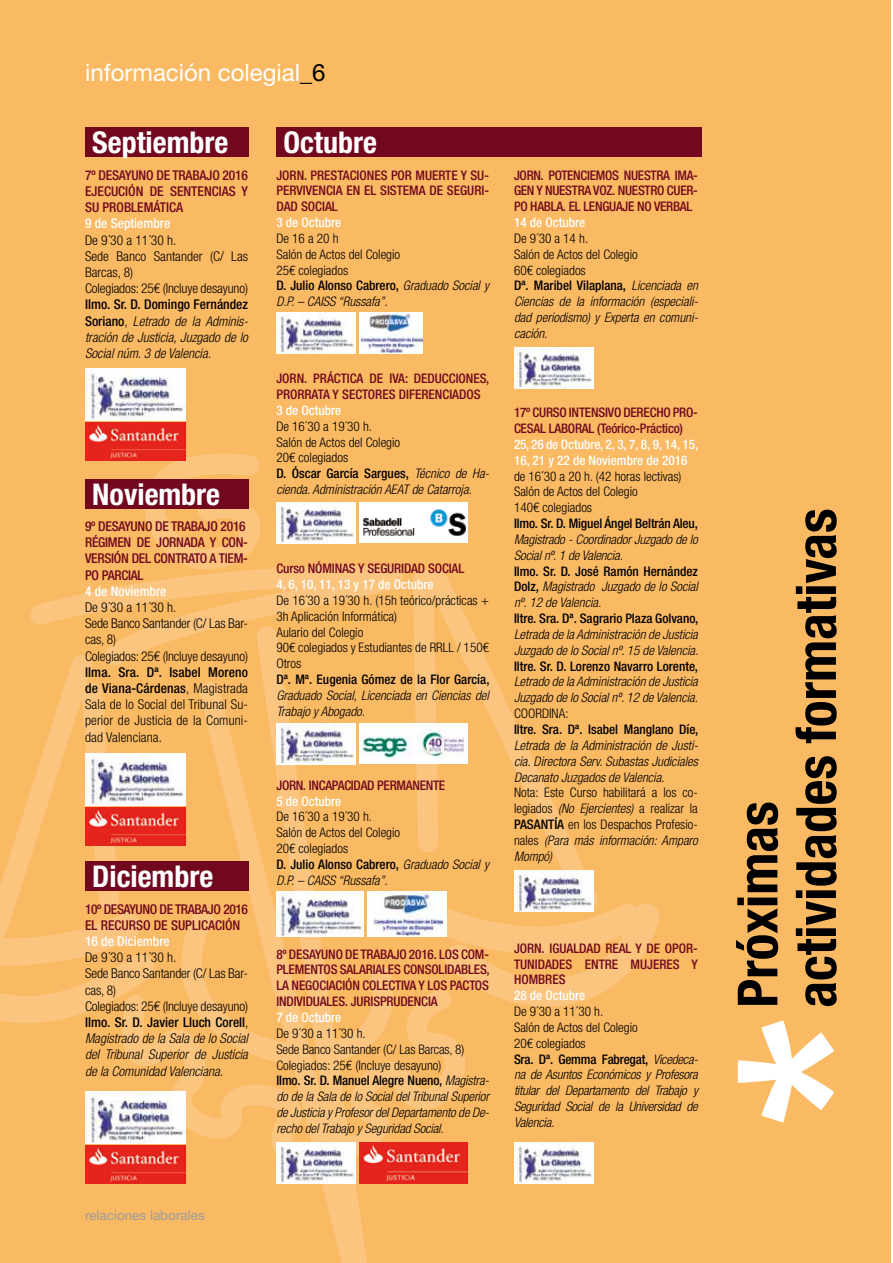
<style>
.page{position:relative;width:893px;height:1263px;background:#fff}
.page>*{position:absolute;margin:0;border:0;box-sizing:border-box;transform-origin:0 0}
.t1{font:700 condensed 55.5px/58.5px "Helvetica Neue LT Std";color:#000}
.t2{font:700 condensed 30px "Helvetica Neue LT Std";color:#fff}
.t3{font:24px "Helvetica Neue LT Std";color:#fff}
.t4{font:italic 300 condensed 13.5px/16.2px "Helvetica Neue LT Std";color:#000}
.t5{font:300 condensed 13.5px/16.2px "Helvetica Neue LT Std";letter-spacing:-.01em;color:#000}
.t6{font:500 condensed 13.5px/16.2px "Helvetica Neue LT Std";letter-spacing:-.02em;color:#71081d}
.t7{font:500 condensed 13.5px "Helvetica Neue LT Std";color:#fff}
.t8{font:13.5px "Helvetica Neue LT Std";color:#9d9d9c}
.t9{font:italic 300 condensed 13.2px/15.9px "Helvetica Neue LT Std";color:#000}
.t10{font:300 condensed 13.2px/15.9px "Helvetica Neue LT Std";color:#000}
.t11{font:500 condensed 13.2px/15.9px "Helvetica Neue LT Std";letter-spacing:-.01em;color:#71081d;text-align:justify}
.t12{font:500 condensed 13.2px "Helvetica Neue LT Std";color:#000}
.t13{font:500 condensed 13.2px/15.9px "Helvetica Neue LT Std";color:#fff}
.s1{color:#000}
.s2{font-weight:500;font-style:normal}
.s3{font-style:normal}
.s4{font-weight:500}
.s5{font-style:italic}
</style>
<div class="page">
<div style="left:0;top:0;width:891px;height:1263px;background:#fab963"></div>
<svg style="left:2px;top:453px;width:592px;height:810px"></svg>
<svg style="left:0;top:880px;width:659px;height:143px"></svg>
<svg style="left:118px;top:891px;width:374px;height:298px"></svg>
<svg style="left:738px;top:1020px;width:96px;height:103px"></svg>
<div style="left:85px;top:128px;width:163px;height:29px;background:#71081d"></div>
<div style="left:85px;top:479px;width:163px;height:30px;background:#71081d"></div>
<div style="left:276px;top:128px;width:426px;height:29px;background:#71081d"></div>
<div style="left:85px;top:861px;width:163px;height:30px;background:#71081d"></div>
<img style="left:85px;top:368px;width:101px;height:52px">
<img style="left:85px;top:422px;width:101px;height:38px">
<img style="left:276px;top:723px;width:79px;height:41px">
<div style="left:359px;top:723px;width:109px;height:41px;background:#fff"></div>
<img style="left:359px;top:729px;width:105px;height:30px">
<img style="left:276px;top:313px;width:79px;height:41px">
<img style="left:360px;top:313px;width:63px;height:40px">
<img style="left:276px;top:502px;width:79px;height:41px">
<div style="left:359px;top:502px;width:109px;height:41px;background:#fff"></div>
<img style="left:362px;top:509px;width:104px;height:27px">
<img style="left:514px;top:348px;width:79px;height:41px">
<img style="left:514px;top:1143px;width:79px;height:41px">
<img style="left:514px;top:871px;width:79px;height:41px">
<img style="left:85px;top:753px;width:101px;height:52px">
<img style="left:85px;top:807px;width:101px;height:38px">
<img style="left:85px;top:1092px;width:101px;height:52px">
<img style="left:85px;top:1146px;width:101px;height:38px">
<img style="left:276px;top:1143px;width:79px;height:41px">
<img style="left:359px;top:1143px;width:109px;height:41px">
<img style="left:276px;top:892px;width:88px;height:45px">
<div style="left:368px;top:892px;width:79px;height:45px;background:#fff"></div>
<img style="left:372px;top:892px;width:70px;height:44px">
<h3 class="t3" style="left:85px;top:58px;width:242px">información colegial<span class="s1">_6</span></h3>
<h2 class="t2" style="left:92px;top:124px;width:138px">Septiembre</h2>
<p class="t6" style="left:85px;top:167px;width:165px;text-align:justify">7º DESAYUNO DE TRABAJO 2016<br>EJECUCIÓN DE SENTENCIAS Y SU PROBLEMÁTICA</p>
<p class="t7" style="left:85px;top:215px;width:87px">9 de Septiembre</p>
<p class="t5" style="left:85px;top:232px;width:164px">De 9´30 a 11´30 h.<br>Sede Banco Santander (C/ Las<br>Barcas, 8)<br>Colegiados: 25€ (Incluye desayuno)</p>
<p class="t4" style="left:85px;top:297px;width:165px;text-align:justify"><span class="s2">Ilmo. Sr. D. Domingo Fernández Soriano</span><span class="s3">,</span> Letrado de la Adminis&shy;tración de Justicia, Juzgado de lo Social núm. 3 de Valencia.</p>
<h2 class="t2" style="left:92px;top:476px;width:129px">Noviembre</h2>
<p class="t6" style="left:85px;top:518px;width:164px">9º DESAYUNO DE TRABAJO 2016<br>RÉGIMEN DE JORNADA Y CON-<br>VERSIÓN DEL CONTRATO A TIEM-<br>PO PARCIAL</p>
<p class="t7" style="left:85px;top:583px;width:83px">4 de Noviembre</p>
<p class="t5" style="left:85px;top:599px;width:164px">De 9´30 a 11´30 h.<br>Sede Banco Santander (C/ Las Bar&shy;cas, 8)<br>Colegiados: 25€ (Incluye desayuno)</p>
<p class="t5" style="left:85px;top:664px;width:164px;text-align:justify"><span class="s4">Ilma. Sra. Dª. Isabel Moreno de Viana-Cárdenas</span>, Magistrada Sala de lo Social del Tribunal Su&shy;perior de Justicia de la Comuni&shy;dad Valenciana.</p>
<h2 class="t2" style="left:92px;top:858px;width:123px">Diciembre</h2>
<p class="t6" style="left:85px;top:900px;width:164px">10º DESAYUNO DE TRABAJO 2016<br>EL RECURSO DE SUPLICACIÓN</p>
<p class="t7" style="left:85px;top:933px;width:86px">16 de Diciembre</p>
<p class="t4" style="left:85px;top:950px;width:165px"><span class="s3">De 9´30 a 11´30 h.<br>Sede Banco Santander (C/ Las Bar&shy;cas, 8)<br>Colegiados: 25€ (Incluye desayuno)<br></span><span class="s2">Ilmo. Sr. D. Javier Lluch Corell</span><span class="s3">,<br></span>Magistrado de la Sala de lo Social del Tribunal Superior de Justicia de la Comunidad Valenciana.</p>
<h2 class="t2" style="left:284px;top:124px;width:95px">Octubre</h2>
<p class="t11" style="left:276px;top:167px;width:214px">JORN. PRESTACIONES POR MUERTE Y SU-PERVIVENCIA EN EL SISTEMA DE SEGURI-DAD SOCIAL</p>
<p class="t13" style="left:276px;top:214px;width:66px">3 de Octubre</p>
<p class="t10" style="left:276px;top:230px;width:214px">De 16 a 20 h<br>Salón de Actos del Colegio<br>25€ colegiados<br><span class="s4">D. Julio Alonso Cabrero,</span> <span class="s5">Graduado Social y<br>D.P. – CAISS “Russafa”.</span></p>
<p class="t11" style="left:276px;top:370px;width:215px">JORN. PRÁCTICA DE IVA: DEDUCCIONES,<br>PRORRATA Y SECTORES DIFERENCIADOS</p>
<p class="t13" style="left:276px;top:402px;width:66px">3 de Octubre</p>
<p class="t10" style="left:276px;top:418px;width:214px">De 16´30 a 19´30 h.<br>Salón de Actos del Colegio<br>20€ colegiados<br><span class="s4">D. Óscar García Sargues,</span> <span class="s5">Técnico de Ha&shy;cienda. Administración AEAT de Catarroja.</span></p>
<p class="t11" style="left:276px;top:560px;width:189px">Curso NÓMINAS Y SEGURIDAD SOCIAL</p>
<p class="t13" style="left:276px;top:576px;width:159px">4, 6, 10, 11, 13 y 17 de Octubre</p>
<p class="t10" style="left:276px;top:592px;width:214px">De 16´30 a 19´30 h. (15h teórico/prácticas +<br>3h Aplicación Informática)<br>Aulario del Colegio<br>90€ colegiados y Estudiantes de RRLL / 150€<br>Otros</p>
<p class="t12" style="left:276px;top:671px;width:215px">Dª. Mª. Eugenia Gómez de la Flor García,</p>
<p class="t9" style="left:276px;top:688px;width:214px">Graduado Social, Licenciada en Ciencias del<br>Trabajo y Abogado.</p>
<p class="t11" style="left:276px;top:777px;width:170px">JORN. INCAPACIDAD PERMANENTE</p>
<p class="t13" style="left:276px;top:793px;width:66px">5 de Octubre</p>
<p class="t10" style="left:276px;top:809px;width:214px">De 16´30 a 19´30 h.<br>Salón de Actos del Colegio<br>20€ colegiados<br><span class="s4">D. Julio Alonso Cabrero,</span> <span class="s5">Graduado Social y<br>D.P. – CAISS “Russafa”.</span></p>
<p class="t11" style="left:276px;top:946px;width:215px">8º DESAYUNO DE TRABAJO 2016. LOS COM-PLEMENTOS SALARIALES CONSOLIDABLES, LA NEGOCIACIÓN COLECTIVA Y LOS PACTOS INDIVIDUALES. JURISPRUDENCIA</p>
<p class="t13" style="left:276px;top:1009px;width:66px">7 de Octubre</p>
<p class="t9" style="left:276px;top:1025px;width:214px"><span class="s3">De 9´30 a 11´30 h.<br>Sede Banco Santander (C/ Las Barcas, 8)<br>Colegiados: 25€ (Incluye desayuno)<br></span><span class="s2">Ilmo. Sr. D. Manuel Alegre Nueno,</span> Magistra&shy;do de la Sala de lo Social del Tribunal Superior de Justicia y Profesor del Departamento de De&shy;recho del Trabajo y Seguridad Social.</p>
<p class="t11" style="left:514px;top:167px;width:185px">JORN. POTENCIEMOS NUESTRA IMA-GEN Y NUESTRA VOZ. NUESTRO CUER-PO HABLA. EL LENGUAJE NO VERBAL</p>
<p class="t13" style="left:514px;top:214px;width:73px">14 de Octubre</p>
<p class="t9" style="left:514px;top:231px;width:186px"><span class="s3">De 9´30 a 14 h.<br>Salón de Actos del Colegio<br>60€ colegiados<br></span><span class="s2">Dª. Maribel Vilaplana,</span> Licenciada en<br>Ciencias de la información (especiali&shy;dad periodismo) y Experta en comuni&shy;cación.</p>
<p class="t11" style="left:514px;top:404px;width:185px">17º CURSO INTENSIVO DERECHO PRO-<br>CESAL LABORAL (Teórico-Práctico)</p>
<p class="t13" style="left:514px;top:436px;width:186px">25, 26 de Octubre, 2, 3, 7, 8, 9, 14, 15,<br>16, 21 y 22 de Noviembre de 2016</p>
<p class="t10" style="left:514px;top:468px;width:169px">de 16´30 a 20 h. (42 horas lectivas)<br>Salón de Actos del Colegio<br>140€ colegiados</p>
<p class="t12" style="left:514px;top:515px;width:185px">Ilmo. Sr. D. Miguel Ángel Beltrán Aleu,</p>
<p class="t9" style="left:514px;top:532px;width:185px">Magistrado - Coordinador Juzgado de lo<br>Social nº. 1 de Valencia.</p>
<p class="t9" style="left:514px;top:563px;width:185px;text-align:justify"><span class="s2">Ilmo. Sr. D. José Ramón Hernández Dolz,</span> Magistrado Juzgado de lo Social nº. 12 de Valencia.</p>
<p class="t12" style="left:514px;top:610px;width:186px">Iltre. Sra. Dª. Sagrario Plaza Golvano,</p>
<p class="t9" style="left:514px;top:627px;width:186px">Letrada de la Administración de Justicia<br>Juzgado de lo Social nº. 15 de Valencia.</p>
<p class="t12" style="left:514px;top:658px;width:185px">Iltre. Sr. D. Lorenzo Navarro Lorente,</p>
<p class="t9" style="left:514px;top:674px;width:185px">Letrado de la Administración de Justicia<br>Juzgado de lo Social nº. 12 de Valencia.</p>
<p class="t10" style="left:514px;top:705px;width:56px">COORDINA:</p>
<p class="t12" style="left:514px;top:721px;width:186px">Iltre. Sra. Dª. Isabel Manglano Díe,</p>
<p class="t9" style="left:514px;top:737px;width:186px;text-align:justify">Letrada de la Administración de Justi&shy;cia. Directora Serv. Subastas Judiciales Decanato Juzgados de Valencia.</p>
<p class="t10" style="left:514px;top:785px;width:185px;text-align:justify">Nota: Este Curso habilitará a los co&shy;legiados <span class="s5">(No Ejercientes)</span> a realizar la <span class="s4">PASANTÍA</span> en los Despachos Profesio&shy;nales <span class="s5">(Para más información: Amparo Mompó)</span></p>
<p class="t11" style="left:514px;top:940px;width:185px">JORN. IGUALDAD REAL Y DE OPOR-TUNIDADES ENTRE MUJERES Y HOMBRES</p>
<p class="t13" style="left:514px;top:987px;width:73px">28 de Octubre</p>
<p class="t9" style="left:514px;top:1004px;width:186px"><span class="s3">De 9´30 a 11´30 h.<br>Salón de Actos del Colegio<br>20€ colegiados<br></span><span class="s2">Sra. Dª. Gemma Fabregat,</span> Vicedeca&shy;na de Asuntos Económicos y Profesora titular del Departamento del Trabajo y<br>Seguridad Social de la Universidad de<br>Valencia.</p>
<p class="t8" style="left:85px;top:1207px;width:121px">relaciones laborales</p>
<h1 class="t1" style="left:728px;top:1008px;width:501px;rotate:-90deg">Próximas<br>actividades formativas</h1>
</div>
